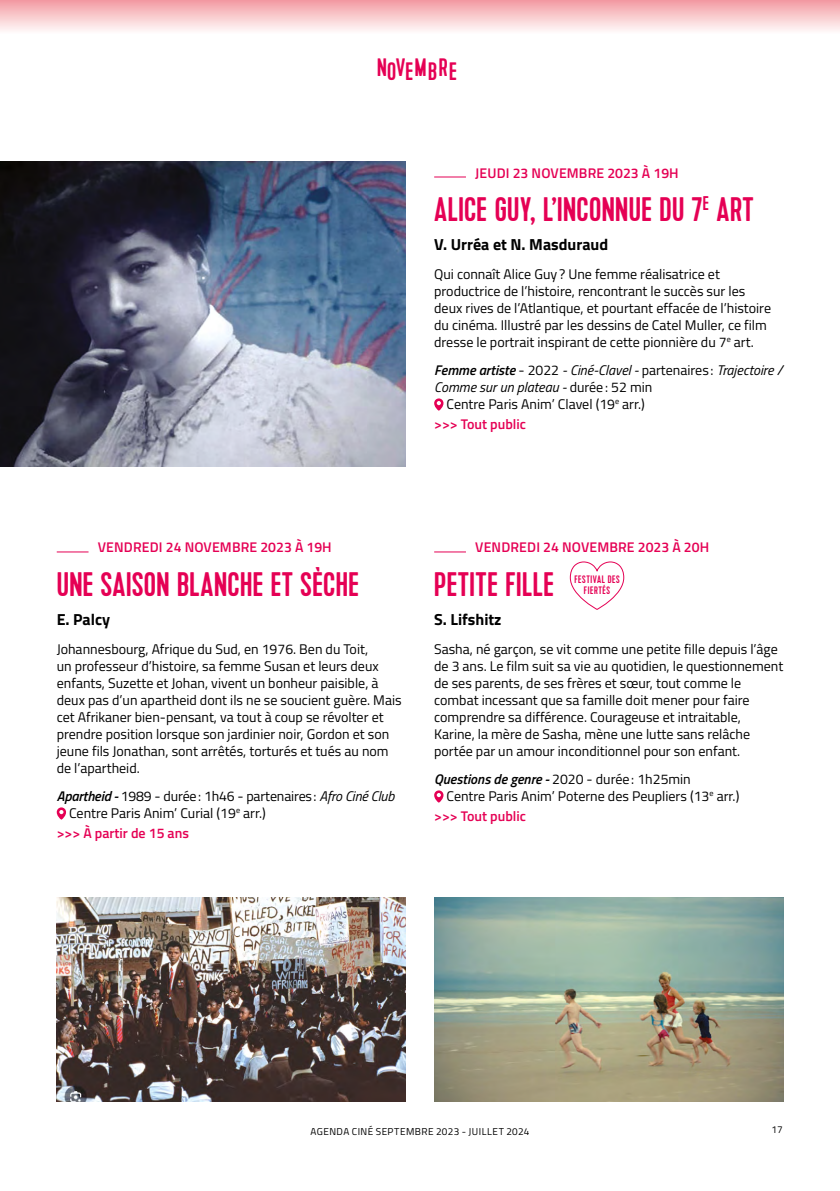
<style>
.page{position:relative;width:840px;height:1191px;background:#fff}
.page>*{position:absolute;margin:0;border:0;box-sizing:border-box;transform-origin:0 0}
.DATE{font:34px "Kapra";letter-spacing:.01em;color:#e50054}
.t1{font:25.2px "Kapra";color:#e50054}
.REAL{font:700 16px "Titillium Web";color:#000}
.TEXTE{font:14px/17px "Titillium Web";color:#000}
.DATE-2{font:14px/17px "Titillium Web";color:#000}
.DATE-3{font:600 14px "Titillium Web";letter-spacing:.01em;color:#e50054}
.TEXTE-2{font:italic 14px/17px "Titillium Web";color:#000}
.TEXTE-3{font:600 14px "Titillium Web";color:#e50054}
.DATE-4{font:10.8px/10.8px "Kapra";letter-spacing:.05em;color:#e50054;text-align:center}
.t2{font:10px "Titillium Web";letter-spacing:.045em;color:#000}
.s1{font-weight:600}
.s2{font-style:normal}
.s3{font-weight:600;font-style:italic}
.s4{font-style:italic}
</style>
<div class="page">
<hr style="left:434px;top:176px;width:31px;height:1px;background:#e50054">
<svg style="left:434px;top:398px;width:9px;height:13px"></svg>
<hr style="left:57px;top:551px;width:31px;height:1px;background:#e50054">
<svg style="left:57px;top:807px;width:9px;height:12px"></svg>
<hr style="left:434px;top:551px;width:31px;height:1px;background:#e50054">
<svg style="left:434px;top:790px;width:9px;height:12px"></svg>
<img style="left:57px;top:897px;width:348px;height:204px">
<img style="left:434px;top:897px;width:348px;height:204px">
<img style="left:0;top:162px;width:405px;height:304px">
<svg style="left:569px;top:561px;width:55px;height:49px"></svg>
<div style="left:0;top:0;width:839px;height:34px;background:linear-gradient(to bottom,#f39ba2,#fffbfa)"></div>
<p class="t1" style="left:377px;top:52px;width:51px">N V M</p>
<p class="t1" style="left:387px;top:57px;width:28px">O E</p>
<p class="t1" style="left:428px;top:57px;width:11px">B</p>
<p class="t1" style="left:438px;top:52px;width:11px">R</p>
<p class="t1" style="left:449px;top:57px;width:9px">E</p>
<p class="DATE-3" style="left:475px;top:162px;width:205px">JEUDI 23 NOVEMBRE 2023 À 19H</p>
<p class="DATE" style="left:434px;top:189px;width:321px">ALICE GUY, L’INCONNUE DU 7<sup>E</sup> ART</p>
<p class="REAL" style="left:434px;top:232px;width:175px">V. Urréa et N. Masduraud</p>
<p class="TEXTE" style="left:434px;top:264px;width:338px">Qui connaît Alice Guy ? Une femme réalisatrice et productrice de l’histoire, rencontrant le succès sur les deux rives de l’Atlantique, et pourtant effacée de l’histoire du cinéma. Illustré par les dessins de Catel Muller, ce film dresse le portrait inspirant de cette pionnière du 7<sup>e</sup> art.</p>
<p class="TEXTE-2" style="left:434px;top:361px;width:350px"><span class="s1">Femme artiste</span> <span class="s2">- 2022</span> - Ciné-Clavel - <span class="s2">partenaires :</span> Trajectoire /<br>Comme sur un plateau - <span class="s2">durée: 52 min</span></p>
<p class="TEXTE" style="left:446px;top:395px;width:200px">Centre Paris Anim’ Clavel (19<sup>e</sup> arr.)</p>
<p class="TEXTE-3" style="left:434px;top:413px;width:93px">&gt;&gt;&gt; Tout public</p>
<p class="DATE-3" style="left:98px;top:537px;width:235px">VENDREDI 24 NOVEMBRE 2023 À 19H</p>
<p class="DATE" style="left:57px;top:564px;width:303px">UNE SAISON BLANCHE ET SÈCHE</p>
<p class="REAL" style="left:57px;top:607px;width:55px">E. Palcy</p>
<p class="DATE-2" style="left:57px;top:639px;width:346px">Johannesbourg, Afrique du Sud, en 1976. Ben du Toit,<br>un professeur d’histoire, sa femme Susan et leurs deux enfants, Suzette et Johan, vivent un bonheur paisible, à deux pas d’un apartheid dont ils ne se soucient guère. Mais cet Afrikaner bien-pensant, va tout à coup se révolter et prendre position lorsque son jardinier noir, Gordon et son jeune fils Jonathan, sont arrêtés, torturés et tués au nom de l’apartheid.</p>
<p class="DATE-2" style="left:69px;top:787px;width:326px;text-indent:-12px"><span class="s3">Apartheid -</span> 1989 - durée: 1h46 - partenaires: <span class="s4">Afro Ciné Club<br></span>Centre Paris Anim’ Curial (19<sup>e</sup> arr.)</p>
<p class="DATE-3" style="left:57px;top:822px;width:134px">&gt;&gt;&gt; À partir de 15 ans</p>
<p class="DATE-3" style="left:475px;top:537px;width:235px">VENDREDI 24 NOVEMBRE 2023 À 20H</p>
<p class="DATE" style="left:434px;top:564px;width:121px">PETITE FILLE</p>
<p class="REAL" style="left:434px;top:607px;width:69px">S. Lifshitz</p>
<p class="TEXTE" style="left:434px;top:639px;width:350px">Sasha, né garçon, se vit comme une petite fille depuis l’âge de 3 ans. Le film suit sa vie au quotidien, le questionnement de ses parents, de ses frères et sœur, tout comme le combat incessant que sa famille doit mener pour faire comprendre sa différence. Courageuse et intraitable, Karine, la mère de Sasha, mène une lutte sans relâche portée par un amour inconditionnel pour son enfant.</p>
<p class="TEXTE" style="left:434px;top:770px;width:258px"><span class="s3">Questions de genre -</span> 2020 - durée: 1h25min</p>
<p class="TEXTE" style="left:446px;top:787px;width:294px">Centre Paris Anim’ Poterne des Peupliers (13<sup>e</sup> arr.)</p>
<p class="TEXTE-3" style="left:434px;top:805px;width:93px">&gt;&gt;&gt; Tout public</p>
<p class="DATE-4" style="left:574px;top:574px;width:47px">FESTIVAL DES<br>FIERTÉS</p>
<p class="t2" style="left:310px;top:1124px;width:220px">AGENDA CINÉ SEPTEMBRE 2023 - JUILLET 2024</p>
<p class="t2" style="left:771px;top:1122px;width:12px">17</p>
</div>
